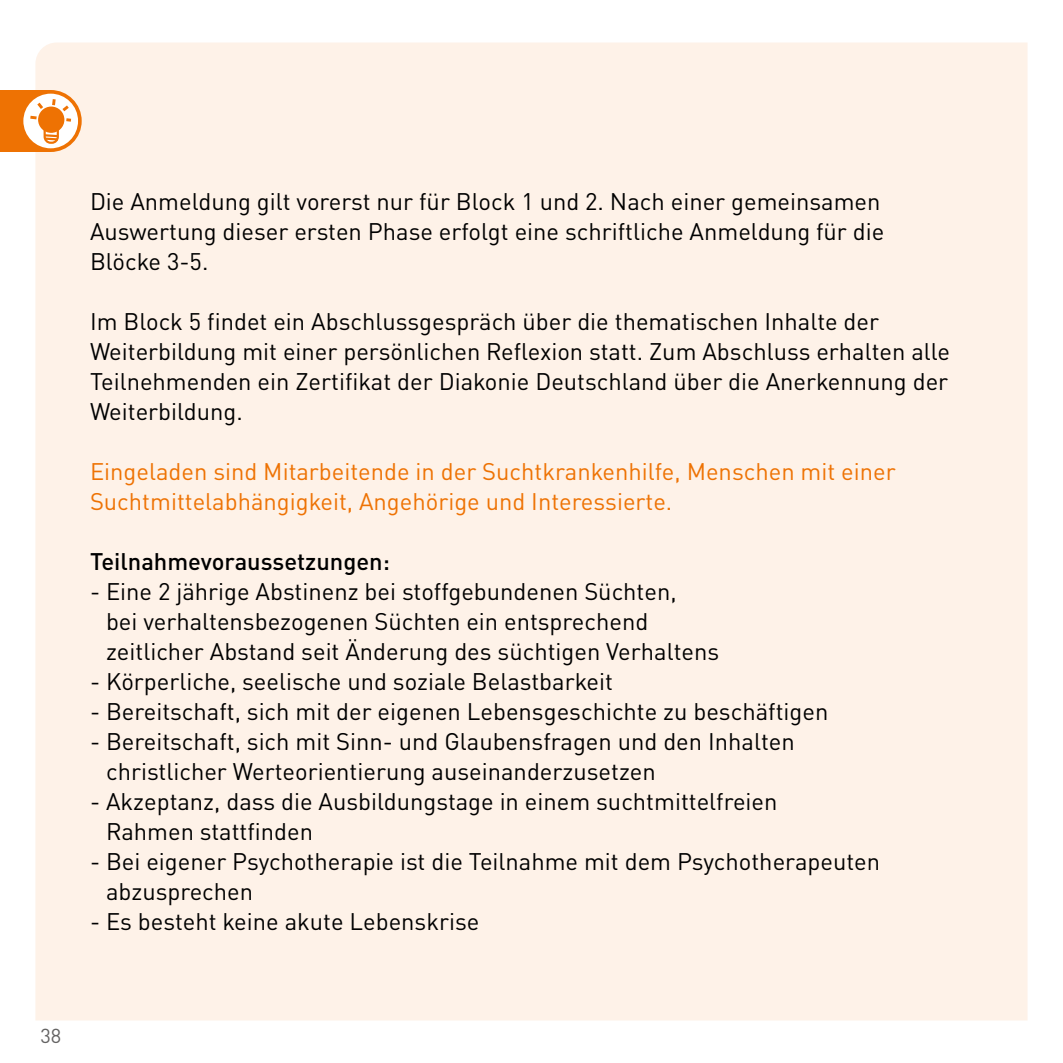
<style>
.page{position:relative;width:1063px;height:1063px;background:#fff}
.page>*{position:absolute;margin:0;border:0;box-sizing:border-box;transform-origin:0 0}
.Fließtext_Angebot{font:23.75px/30px "DINOT";color:#000}
.Fließtext_Angebot-2{font:23.75px/30px "DINOT";color:#ee7203}
.Fließtext_Angebot-3{font:500 23.75px "DINOT";color:#000}
.t1{font:20px "DINOT";color:#646363}
</style>
<div class="page">
<div style="left:35px;top:43px;width:993px;height:977px;background:#fef2e8"></div>
<div style="left:0;top:90px;width:51px;height:62px;background:#ee7203"></div>
<svg style="left:22px;top:92px;width:58px;height:58px"></svg>
<div style="left:20px;top:90px;width:62px;height:62px;border:4px solid #ee7203;border-radius:50%"></div>
<div style="left:45px;top:120px;width:13px;height:23px;background:#fceada;border-radius:6px"></div>
<div style="left:44px;top:119px;width:15px;height:25px;border:2px solid #ee7203;border-radius:6px"></div>
<svg style="left:27px;top:96px;width:47px;height:27px"></svg>
<div style="left:38px;top:107px;width:26px;height:26px;background:#ee7203;border-radius:50%"></div>
<svg style="left:42px;top:133px;width:18px;height:9px"></svg>
<p class="Fließtext_Angebot" style="left:90px;top:186px;width:796px">Die Anmeldung gilt vorerst nur für Block 1 und 2. Nach einer gemeinsamen<br>Auswertung dieser ersten Phase erfolgt eine schriftliche Anmeldung für die<br>Blöcke 3-5.</p>
<p class="Fließtext_Angebot" style="left:90px;top:306px;width:862px">Im Block 5 findet ein Abschlussgespräch über die thematischen Inhalte der Weiterbildung mit einer persönlichen Reflexion statt. Zum Abschluss erhalten alle Teilnehmenden ein Zertifikat der Diakonie Deutschland über die Anerkennung der Weiterbildung.</p>
<p class="Fließtext_Angebot-2" style="left:90px;top:456px;width:807px">Eingeladen sind Mitarbeitende in der Suchtkrankenhilfe, Menschen mit einer<br>Suchtmittelabhängigkeit, Angehörige und Interessierte.</p>
<p class="Fließtext_Angebot-3" style="left:90px;top:546px;width:301px">Teilnahmevoraussetzungen:</p>
<p class="Fließtext_Angebot" style="left:106px;top:576px;width:615px;text-indent:-16px">- Eine 2 jährige Abstinenz bei stoffgebundenen Süchten,<br>bei verhaltensbezogenen Süchten ein entsprechend zeitlicher Abstand seit Änderung des süchtigen Verhaltens</p>
<p class="Fließtext_Angebot" style="left:90px;top:666px;width:524px">- Körperliche, seelische und soziale Belastbarkeit</p>
<p class="Fließtext_Angebot" style="left:90px;top:696px;width:740px">- Bereitschaft, sich mit der eigenen Lebensgeschichte zu beschäftigen</p>
<p class="Fließtext_Angebot" style="left:106px;top:726px;width:690px;text-indent:-16px">- Bereitschaft, sich mit Sinn- und Glaubensfragen und den Inhalten christlicher Werteorientierung auseinanderzusetzen</p>
<p class="Fließtext_Angebot" style="left:106px;top:786px;width:673px;text-indent:-16px">- Akzeptanz, dass die Ausbildungstage in einem suchtmittelfreien<br>Rahmen stattfinden</p>
<p class="Fließtext_Angebot" style="left:106px;top:846px;width:776px;text-indent:-16px">- Bei eigener Psychotherapie ist die Teilnahme mit dem Psychotherapeuten abzusprechen</p>
<p class="Fließtext_Angebot" style="left:90px;top:906px;width:391px">- Es besteht keine akute Lebenskrise</p>
<p class="t1" style="left:40px;top:1023px;width:22px">38</p>
</div>
